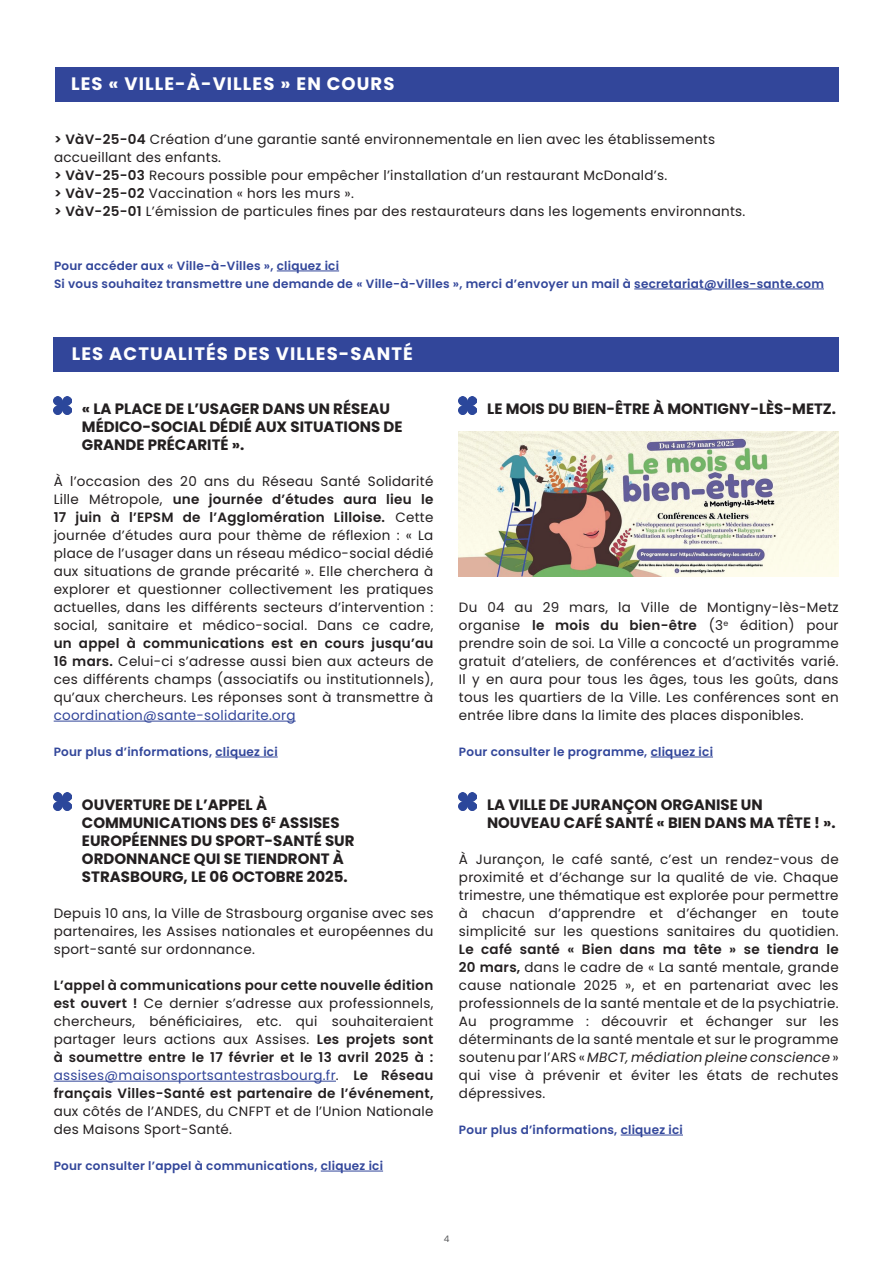
<style>
.page{position:relative;width:893px;height:1263px;background:#fff}
.page>*{position:absolute;margin:0;border:0;box-sizing:border-box;transform-origin:0 0}
.t1{font:700 18px "Poppins";letter-spacing:.06em;color:#fff}
.t2{font:700 15px/18px "Poppins";color:#231f20}
.t3{font:13.5px/18px "Poppins";letter-spacing:.02em;color:#231f20;text-align:justify}
.t4{font:600 13.5px/18px "Poppins";letter-spacing:.02em;color:#231f20;text-align:justify}
.t5{font:13.5px "Poppins";letter-spacing:.02em;color:#32469a}
.t6{font:600 12px/18px "Poppins";letter-spacing:.02em;color:#32469a}
.t7{font:9px "Poppins";color:#57585a}
.s1{font-weight:600}
.s2{font-weight:400}
.s3{font-weight:400;color:#32469a}
.s4{font-style:italic}
</style>
<div class="page">
<div style="left:55px;top:67px;width:783px;height:35px;background:#32469a"></div>
<hr style="left:277px;top:271px;width:62px;height:1px;background:#32469a">
<hr style="left:634px;top:289px;width:190px;height:1px;background:#32469a">
<div style="left:54px;top:337px;width:785px;height:35px;background:#32469a"></div>
<img style="left:54px;top:396px;width:18px;height:18px">
<hr style="left:54px;top:721px;width:242px;height:1px;background:#32469a">
<hr style="left:215px;top:757px;width:63px;height:1px;background:#32469a">
<img style="left:459px;top:396px;width:18px;height:18px">
<hr style="left:651px;top:757px;width:62px;height:1px;background:#32469a">
<img style="left:459px;top:792px;width:18px;height:18px">
<hr style="left:621px;top:1135px;width:62px;height:1px;background:#32469a">
<img style="left:54px;top:792px;width:18px;height:18px">
<hr style="left:54px;top:1081px;width:282px;height:1px;background:#32469a">
<hr style="left:321px;top:1171px;width:62px;height:1px;background:#32469a">
<img style="left:459px;top:432px;width:380px;height:144px">
<h1 class="t1" style="left:71px;top:73px;width:325px">LES « VILLE-À-VILLES » EN COURS</h1>
<p class="t3" style="left:54px;top:130px;width:693px;text-align:left"><span class="s1">&gt; VàV-25-04</span> Création d’une garantie santé environnementale en lien avec les établissements accueillant des enfants.<br><span class="s1">&gt; VàV-25-03</span> Recours possible pour empêcher l’installation d’un restaurant McDonald’s.<br><span class="s1">&gt; VàV-25-02</span> Vaccination « hors les murs ».<br><span class="s1">&gt; VàV-25-01</span> L’émission de particules fines par des restaurateurs dans les logements environnants.</p>
<p class="t6" style="left:54px;top:257px;width:771px">Pour accéder aux « Ville-à-Villes », cliquez ici<br>Si vous souhaitez transmettre une demande de « Ville-à-Villes », merci d’envoyer un mail à secretariat@villes-sante.com</p>
<h1 class="t1" style="left:72px;top:343px;width:343px">LES ACTUALITÉS DES VILLES-SANTÉ</h1>
<p class="t2" style="left:82px;top:400px;width:322px">« LA PLACE DE L’USAGER DANS UN RÉSEAU<br>MÉDICO-SOCIAL DÉDIÉ AUX SITUATIONS DE<br>GRANDE PRÉCARITÉ ».</p>
<p class="t3" style="left:54px;top:472px;width:381px">À l’occasion des 20 ans du Réseau Santé Solidarité Lille Métropole, <span class="s1">une journée d’études aura lieu le 17 juin à l’EPSM de l’Agglomération Lilloise.</span> Cette journée d’études aura pour thème de réflexion : « La place de l’usager dans un réseau médico-social dédié aux situations de grande précarité ». Elle cherchera à explorer et questionner collectivement les pratiques actuelles, dans les différents secteurs d’intervention : social, sanitaire et médico-social. Dans ce cadre,</p>
<p class="t3" style="left:54px;top:634px;width:381px"><span class="s1">un appel à communications est en cours jusqu’au 16 mars.</span> Celui-ci s’adresse aussi bien aux acteurs de ces différents champs (associatifs ou institutionnels), qu’aux chercheurs. Les réponses sont à transmettre à</p>
<p class="t5" style="left:54px;top:707px;width:243px">coordination@sante-solidarite.org</p>
<p class="t6" style="left:54px;top:743px;width:226px">Pour plus d’informations, cliquez ici</p>
<p class="t2" style="left:82px;top:796px;width:274px">OUVERTURE DE L’APPEL À<br>COMMUNICATIONS DES 6<sup>E</sup> ASSISES<br>EUROPÉENNES DU SPORT-SANTÉ SUR<br>ORDONNANCE QUI SE TIENDRONT À<br>STRASBOURG, LE 06 OCTOBRE 2025.</p>
<p class="t3" style="left:54px;top:904px;width:381px">Depuis 10 ans, la Ville de Strasbourg organise avec ses partenaires, les Assises nationales et européennes du sport-santé sur ordonnance.</p>
<p class="t4" style="left:54px;top:976px;width:381px">L’appel à communications pour cette nouvelle édition est ouvert ! <span class="s2">Ce dernier s’adresse aux professionnels, chercheurs, bénéficiaires, etc. qui souhaiteraient partager leurs actions aux Assises.</span> Les projets sont à soumettre entre le 17 février et le 13 avril 2025 à : <span class="s3">assises@maisonsportsantestrasbourg.fr</span><span class="s2">.</span> Le Réseau français Villes-Santé est partenaire de l’événement,</p>
<p class="t3" style="left:54px;top:1102px;width:381px">aux côtés de l’ANDES, du CNFPT et de l’Union Nationale des Maisons Sport-Santé.</p>
<p class="t6" style="left:54px;top:1157px;width:331px">Pour consulter l’appel à communications, cliquez ici</p>
<p class="t2" style="left:487px;top:400px;width:350px">LE MOIS DU BIEN-ÊTRE À MONTIGNY-LÈS-METZ.</p>
<p class="t3" style="left:459px;top:598px;width:381px">Du 04 au 29 mars, la Ville de Montigny-lès-Metz organise <span class="s1">le mois du bien-être</span> (3<sup>e</sup> édition) pour prendre soin de soi. La Ville a concocté un programme gratuit d’ateliers, de conférences et d’activités varié.<br>Il y en aura pour tous les âges, tous les goûts, dans tous les quartiers de la Ville. Les conférences sont en entrée libre dans la limite des places disponibles.</p>
<p class="t6" style="left:459px;top:743px;width:256px">Pour consulter le programme, cliquez ici</p>
<p class="t2" style="left:487px;top:796px;width:350px">LA VILLE DE JURANÇON ORGANISE UN<br>NOUVEAU CAFÉ SANTÉ « BIEN DANS MA TÊTE ! ».</p>
<p class="t3" style="left:459px;top:850px;width:381px">À Jurançon, le café santé, c’est un rendez-vous de proximité et d’échange sur la qualité de vie. Chaque trimestre, une thématique est explorée pour permettre à chacun d’apprendre et d’échanger en toute simplicité sur les questions sanitaires du quotidien.</p>
<p class="t3" style="left:459px;top:940px;width:381px"><span class="s1">Le café santé « Bien dans ma tête » se tiendra le 20 mars,</span> dans le cadre de « La santé mentale, grande cause nationale 2025 », et en partenariat avec les professionnels de la santé mentale et de la psychiatrie.<br>Au programme : découvrir et échanger sur les déterminants de la santé mentale et sur le programme soutenu par l’ARS « <span class="s4">MBCT, médiation pleine conscience</span> » qui vise à prévenir et éviter les états de rechutes dépressives.</p>
<p class="t6" style="left:459px;top:1121px;width:226px">Pour plus d’informations, cliquez ici</p>
<p class="t7" style="left:444px;top:1234px;width:7px">4</p>
</div>
